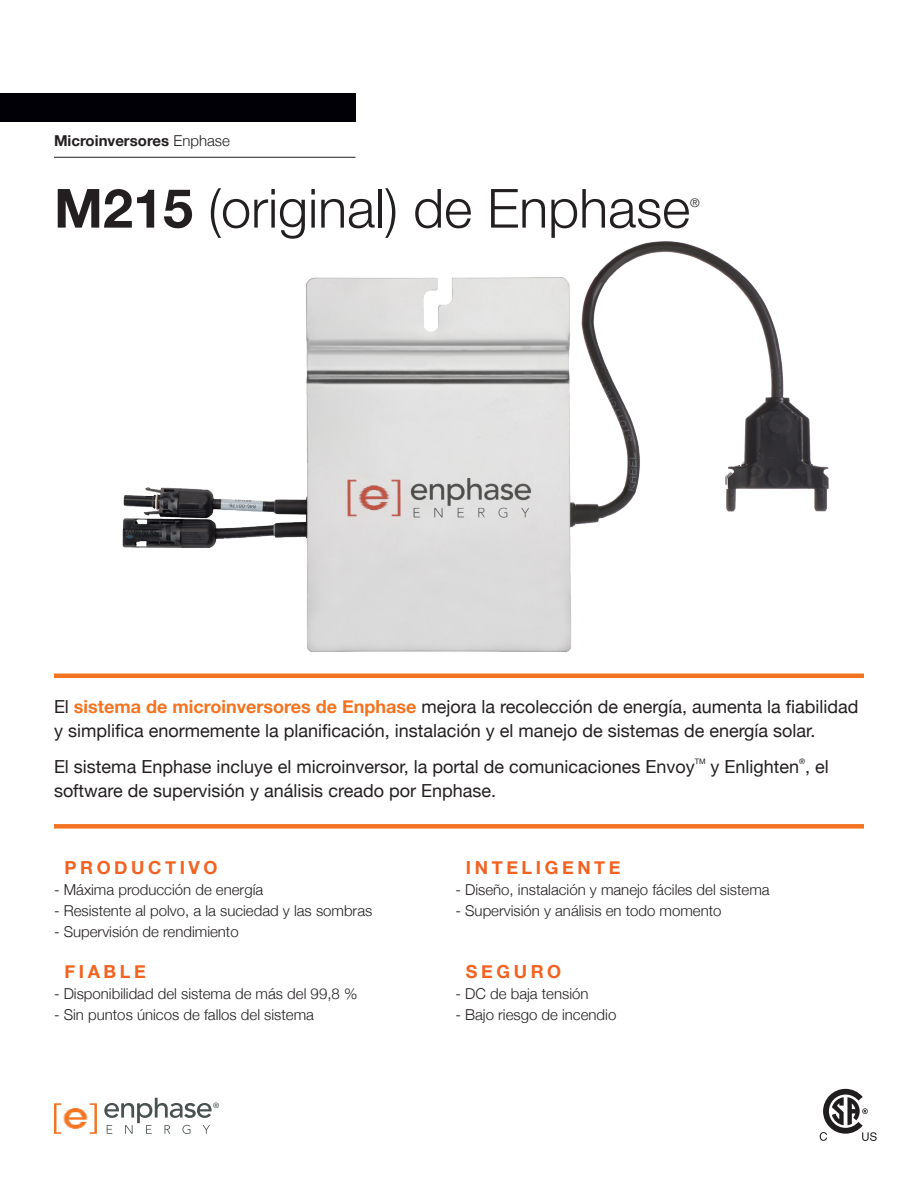
<style>
.page{position:relative;width:918px;height:1188px;background:#fff}
.page>*{position:absolute;margin:0;border:0;box-sizing:border-box;transform-origin:0 0}
.t1{font:300 54px "Helvetica Neue";color:#231f20}
.t2{font:18px/24px "Helvetica Neue";color:#231f20}
.t3{font:700 18px "Helvetica Neue";letter-spacing:.2em;color:#f26221}
.t4{font:300 15px "Helvetica Neue";color:#231f20}
.t5{font:700 15px "Helvetica Neue";color:#231f20}
.t6{font:300 12px "Helvetica Neue";color:#231f20}
.t7{font:7.5px "Helvetica Neue";color:#231f20}
.t8{font:500 7.5px "Helvetica Neue";color:#485250}
.s1{font-weight:300}
.s2{font-weight:700}
.s3{font-weight:700;color:#f47321}
</style>
<div class="page">
<img style="left:80px;top:241px;width:776px;height:433px">
<div style="left:0;top:94px;width:356px;height:28px;background:#000006"></div>
<hr style="left:54px;top:157px;width:302px;height:1px;background:#231f20">
<svg style="left:104px;top:1098px;width:108px;height:36px"></svg>
<svg style="left:54px;top:1103px;width:43px;height:31px"></svg>
<hr style="left:54px;top:674px;width:810px;height:4px;background:#f47321">
<div style="left:54px;top:824px;width:810px;height:5px;background:#f47321"></div>
<svg style="left:820px;top:1089px;width:57px;height:52px"></svg>
<p class="t5" style="left:54px;top:129px;width:177px">Microinversores <span class="s1">Enphase</span></p>
<p class="t1" style="left:54px;top:165px;width:638px"><span class="s2">M215</span> (original) de Enphase</p>
<p class="t6" style="left:690px;top:193px;width:11px">®</p>
<p class="t2" style="left:54px;top:696px;width:806px">El <span class="s3">sistema de microinversores de Enphase</span> mejora la recolección de energía, aumenta la fiabilidad y simplifica enormemente la planificación, instalación y el manejo de sistemas de energía solar.</p>
<p class="t2" style="left:54px;top:756px;width:642px">El sistema Enphase incluye el microinversor, la portal de comunicaciones Envoy</p>
<p class="t7" style="left:695px;top:756px;width:12px">TM</p>
<p class="t2" style="left:711px;top:756px;width:120px">y Enlighten , el</p>
<p class="t7" style="left:799px;top:756px;width:7px">®</p>
<p class="t2" style="left:54px;top:780px;width:444px">software de supervisión y análisis creado por Enphase.</p>
<p class="t3" style="left:64px;top:853px;width:155px">PRODUCTIVO</p>
<p class="t4" style="left:54px;top:877px;width:211px">- Máxima producción de energía</p>
<p class="t4" style="left:54px;top:898px;width:320px">- Resistente al polvo, a la suciedad y las sombras</p>
<p class="t4" style="left:54px;top:919px;width:186px">- Supervisión de rendimiento</p>
<p class="t3" style="left:64px;top:957px;width:83px">FIABLE</p>
<p class="t4" style="left:54px;top:982px;width:305px">- Disponibilidad del sistema de más del 99,8 %</p>
<p class="t4" style="left:54px;top:1003px;width:262px">- Sin puntos únicos de fallos del sistema</p>
<p class="t8" style="left:213px;top:1100px;width:8px">®</p>
<p class="t3" style="left:466px;top:853px;width:156px">INTELIGENTE</p>
<p class="t4" style="left:455px;top:877px;width:316px">- Diseño, instalación y manejo fáciles del sistema</p>
<p class="t4" style="left:455px;top:898px;width:268px">- Supervisión y análisis en todo momento</p>
<p class="t3" style="left:466px;top:957px;width:97px">SEGURO</p>
<p class="t4" style="left:455px;top:982px;width:135px">- DC de baja tensión</p>
<p class="t4" style="left:455px;top:1003px;width:162px">- Bajo riesgo de incendio</p>
</div>
